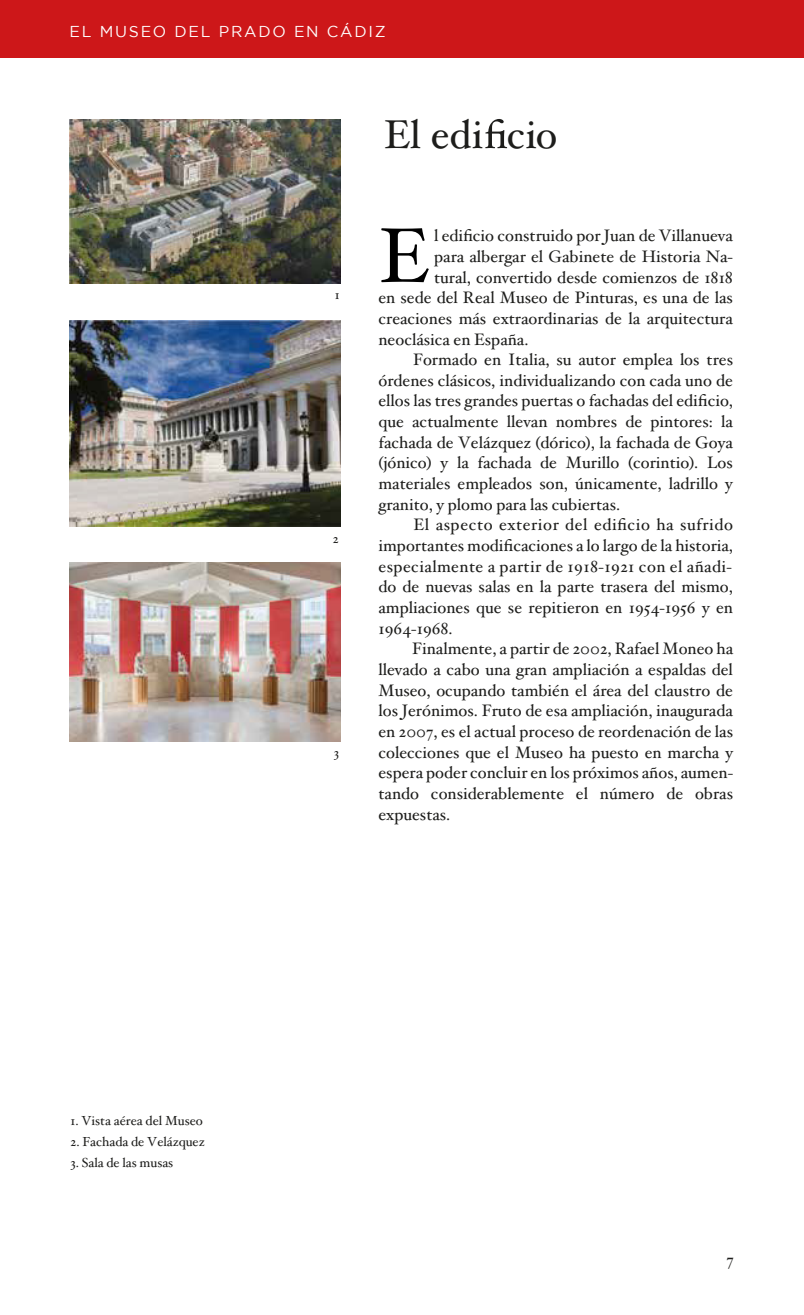
<style>
.page{position:relative;width:804px;height:1315px;background:#fff}
.page>*{position:absolute;margin:0;border:0;box-sizing:border-box;transform-origin:0 0}
.t1{font:77.52px "Hoefler Text";color:#000}
.t2{font:40.25px "Hoefler Text";color:#1d1d1b}
.t3{font:16.62px "Hoefler Text";color:#1d1d1b}
.t4{font:16.62px "Hoefler Text";letter-spacing:.025em;color:#1d1d1b}
.t5{font:16.62px "Hoefler Text";letter-spacing:.035em;color:#1d1d1b}
.t6{font:15.75px "Gotham";letter-spacing:.11em;color:#fff}
.t7{font:13.12px "Hoefler Text";color:#1d1d1b}
</style>
<div class="page">
<img style="left:69px;top:119px;width:271px;height:165px">
<img style="left:69px;top:320px;width:271px;height:206px">
<img style="left:69px;top:562px;width:271px;height:179px">
<div style="left:0;top:0;width:804px;height:57px;background:#cd1719"></div>
<svg style="left:485px;top:119px;width:22px;height:29px"></svg>
<p class="t6" style="left:70px;top:23px;width:318px">EL MUSEO DEL PRADO EN CÁDIZ</p>
<p class="t7" style="left:70px;top:1113px;width:134px">1. Vista aérea del Museo</p>
<p class="t7" style="left:70px;top:1134px;width:136px">2. Fachada de Velázquez</p>
<p class="t7" style="left:70px;top:1155px;width:104px">3. Sala de las musas</p>
<p class="t7" style="left:335px;top:287px;width:6px">1</p>
<p class="t7" style="left:333px;top:530px;width:7px">2</p>
<p class="t7" style="left:334px;top:744px;width:7px">3</p>
<h2 class="t2" style="left:384px;top:111px;width:175px">El edi cio</h2>
<h1 class="t1" style="left:379px;top:210px;width:52px">E</h1>
<p class="t3" style="left:434px;top:226px;width:300px">l edificio construido por Juan de Villanueva</p>
<p class="t3" style="left:434px;top:246px;width:300px">para albergar el Gabinete de Historia Na-</p>
<p class="t3" style="left:434px;top:267px;width:300px">tural, convertido desde comienzos de 1818</p>
<p class="t3" style="left:378px;top:288px;width:356px">en sede del Real Museo de Pinturas, es una de las</p>
<p class="t3" style="left:378px;top:308px;width:356px">creaciones más extraordinarias de la arquitectura</p>
<p class="t3" style="left:378px;top:329px;width:151px">neoclásica en España.</p>
<p class="t3" style="left:413px;top:350px;width:321px">Formado en Italia, su autor emplea los tres</p>
<p class="t3" style="left:378px;top:370px;width:356px">órdenes clásicos, individualizando con cada uno de</p>
<p class="t3" style="left:378px;top:391px;width:356px">ellos las tres grandes puertas o fachadas del edificio,</p>
<p class="t3" style="left:378px;top:412px;width:356px">que actualmente llevan nombres de pintores: la</p>
<p class="t3" style="left:378px;top:432px;width:356px">fachada de Velázquez (dórico), la fachada de Goya</p>
<p class="t3" style="left:378px;top:453px;width:356px">(jónico) y la fachada de Murillo (corintio). Los</p>
<p class="t3" style="left:378px;top:474px;width:356px">materiales empleados son, únicamente, ladrillo y</p>
<p class="t3" style="left:378px;top:494px;width:243px">granito, y plomo para las cubiertas.</p>
<p class="t5" style="left:413px;top:515px;width:321px">El aspecto exterior del edificio ha sufrido</p>
<p class="t3" style="left:378px;top:535px;width:356px">importantes modificaciones a lo largo de la historia,</p>
<p class="t4" style="left:378px;top:556px;width:355px">especialmente a partir de 1918-1921 con el añadi-</p>
<p class="t3" style="left:378px;top:577px;width:356px">do de nuevas salas en la parte trasera del mismo,</p>
<p class="t3" style="left:378px;top:597px;width:356px">ampliaciones que se repitieron en 1954-1956 y en</p>
<p class="t3" style="left:378px;top:618px;width:76px">1964-1968.</p>
<p class="t3" style="left:412px;top:639px;width:322px">Finalmente, a partir de 2002, Rafael Moneo ha</p>
<p class="t3" style="left:378px;top:659px;width:356px">llevado a cabo una gran ampliación a espaldas del</p>
<p class="t3" style="left:378px;top:680px;width:356px">Museo, ocupando también el área del claustro de</p>
<p class="t3" style="left:378px;top:701px;width:356px">los Jerónimos. Fruto de esa ampliación, inaugurada</p>
<p class="t3" style="left:378px;top:721px;width:356px">en 2007, es el actual proceso de reordenación de las</p>
<p class="t3" style="left:378px;top:742px;width:356px">colecciones que el Museo ha puesto en marcha y</p>
<p class="t3" style="left:378px;top:763px;width:356px">espera poder concluir en los próximos años, aumen-</p>
<p class="t3" style="left:378px;top:783px;width:356px">tando considerablemente el número de obras</p>
<p class="t3" style="left:378px;top:804px;width:73px">expuestas.</p>
<p class="t3" style="left:726px;top:1249px;width:9px">7</p>
</div>
